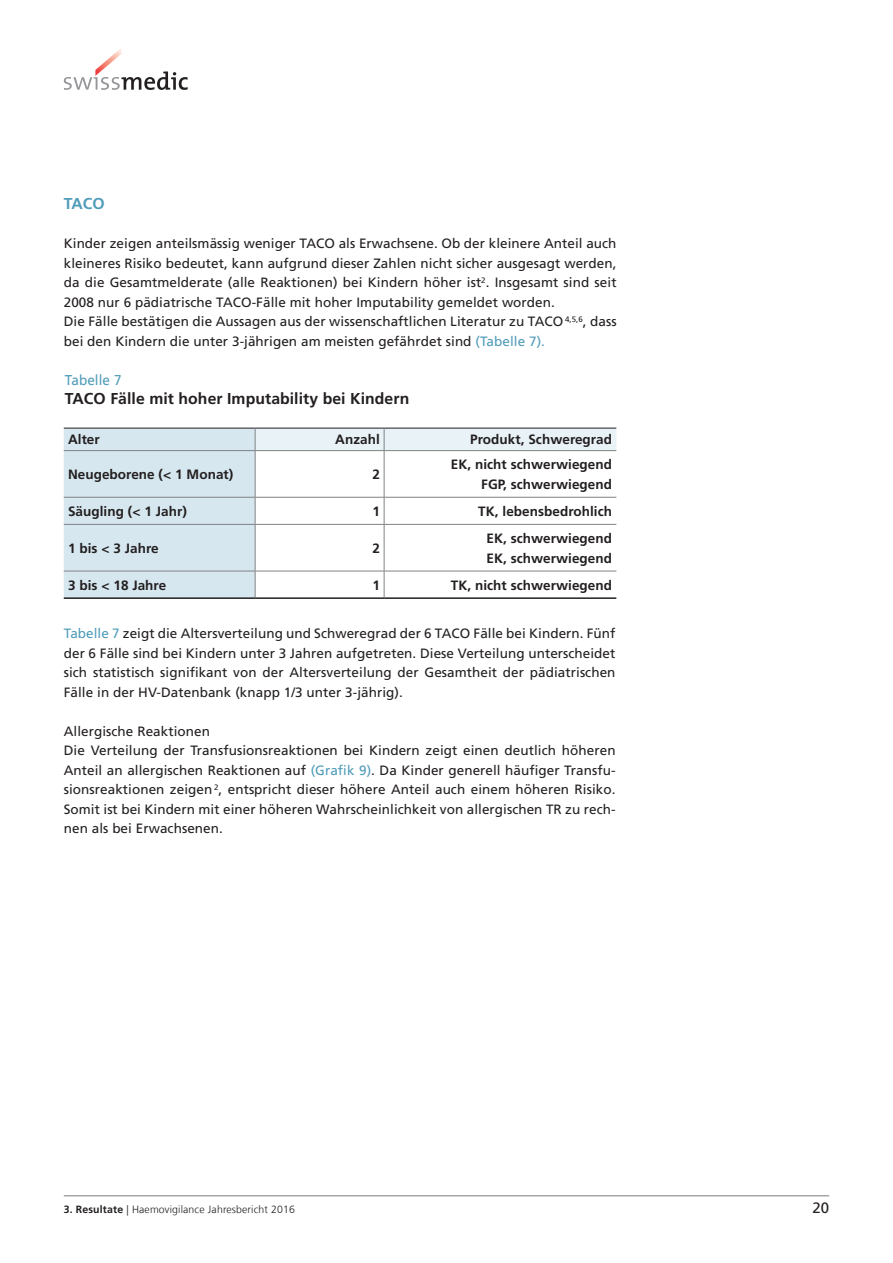
<style>
.page{position:relative;width:893px;height:1263px;background:#fff}
.page>*{position:absolute;margin:0;border:0;box-sizing:border-box;transform-origin:0 0}
.t1{font:700 15.75px "Frutiger LT Com";letter-spacing:.005em;color:#231f20}
.t2{font:700 15.75px "Frutiger LT Com";color:#509cb9}
.t3{font:15px "Frutiger LT Com";color:#231f20}
.t4{font:14.25px "Frutiger LT Com";letter-spacing:.005em;color:#509cb9;scale:.95 1}
.t5{font:13.5px/19.5px "Frutiger LT Com";letter-spacing:.005em;color:#231f20}
.t6{font:700 13.5px/19.5px "Frutiger LT Com";letter-spacing:.005em;color:#231f20;text-align:right}
.t7{font:300 10.5px "Frutiger LT Com";letter-spacing:.015em;color:#231f20}
.s1{color:#509cb9}
.s2{font-weight:700}
</style>
<div class="page">
<svg style="left:64px;top:48px;width:124px;height:42px"></svg>
<hr style="left:64px;top:1195px;width:765px;height:1px;background:#231f20">
<svg style="left:64px;top:428px;width:552px;height:169px"></svg>
<hr style="left:64px;top:450px;width:191px;height:1px;background:#808285">
<hr style="left:255px;top:450px;width:129px;height:1px;background:#808285">
<hr style="left:384px;top:450px;width:232px;height:1px;background:#808285">
<hr style="left:64px;top:597px;width:191px;height:2px;background:#231f20">
<hr style="left:255px;top:597px;width:129px;height:2px;background:#231f20">
<hr style="left:384px;top:597px;width:232px;height:2px;background:#231f20">
<p class="t2" style="left:64px;top:194px;width:42px">TACO</p>
<p class="t5" style="left:64px;top:234px;width:554px">Kinder zeigen anteilsmässig weniger TACO als Erwachsene. Ob der kleinere Anteil auch kleineres Risiko bedeutet, kann aufgrund dieser Zahlen nicht sicher ausgesagt werden, da die Gesamtmelderate (alle Reaktionen) bei Kindern höher ist<sup>2</sup>. Insgesamt sind seit 2008 nur 6 pädiatrische TACO-Fälle mit hoher Imputability gemeldet worden.<br>Die Fälle bestätigen die Aussagen aus der wissenschaftlichen Literatur zu TACO <sup>4,5,6</sup>, dass bei den Kindern die unter 3-jährigen am meisten gefährdet sind <span class="s1">(Tabelle 7).</span></p>
<p class="t4" style="left:65px;top:371px;width:61px">Tabelle 7</p>
<p class="t1" style="left:65px;top:389px;width:346px">TACO Fälle mit hoher Imputability bei Kindern</p>
<p class="t6" style="left:68px;top:430px;width:33px">Alter</p>
<p class="t6" style="left:335px;top:430px;width:46px">Anzahl</p>
<p class="t6" style="left:470px;top:430px;width:143px">Produkt, Schweregrad</p>
<p class="t6" style="left:68px;top:465px;width:167px">Neugeborene (&lt; 1 Monat)</p>
<p class="t6" style="left:372px;top:465px;width:9px">2</p>
<p class="t6" style="left:451px;top:455px;width:163px">EK, nicht schwerwiegend<br>FGP, schwerwiegend</p>
<p class="t6" style="left:68px;top:501px;width:120px">Säugling (&lt; 1 Jahr)</p>
<p class="t6" style="left:372px;top:501px;width:9px">1</p>
<p class="t6" style="left:478px;top:501px;width:135px">TK, lebensbedrohlich</p>
<p class="t6" style="left:68px;top:538px;width:92px">1 bis &lt; 3 Jahre</p>
<p class="t6" style="left:372px;top:538px;width:9px">2</p>
<p class="t6" style="left:486px;top:529px;width:127px;text-align:left">EK, schwerwiegend<br>EK, schwerwiegend</p>
<p class="t6" style="left:68px;top:575px;width:100px">3 bis &lt; 18 Jahre</p>
<p class="t6" style="left:372px;top:575px;width:9px">1</p>
<p class="t6" style="left:451px;top:575px;width:163px">TK, nicht schwerwiegend</p>
<p class="t5" style="left:64px;top:624px;width:553px;text-align:justify"><span class="s1">Tabelle 7</span> zeigt die Altersverteilung und Schweregrad der 6 TACO Fälle bei Kindern. Fünf der 6 Fälle sind bei Kindern unter 3 Jahren aufgetreten. Diese Verteilung unterscheidet sich statistisch signifikant von der Altersverteilung der Gesamtheit der pädiatrischen Fälle in der HV-Datenbank (knapp 1/3 unter 3-jährig).</p>
<p class="t5" style="left:64px;top:721px;width:553px">Allergische Reaktionen<br>Die Verteilung der Transfusionsreaktionen bei Kindern zeigt einen deutlich höheren Anteil an allergischen Reaktionen auf <span class="s1">(Grafik 9)</span>. Da Kinder generell häufiger Transfu&shy;sionsreaktionen zeigen <sup>2</sup>, entspricht dieser höhere Anteil auch einem höheren Risiko.<br>Somit ist bei Kindern mit einer höheren Wahrscheinlichkeit von allergischen TR zu rech&shy;nen als bei Erwachsenen.</p>
<p class="t7" style="left:64px;top:1203px;width:233px"><span class="s2">3. Resultate</span> | Haemovigilance Jahresbericht 2016</p>
<p class="t3" style="left:812px;top:1199px;width:18px">20</p>
</div>
